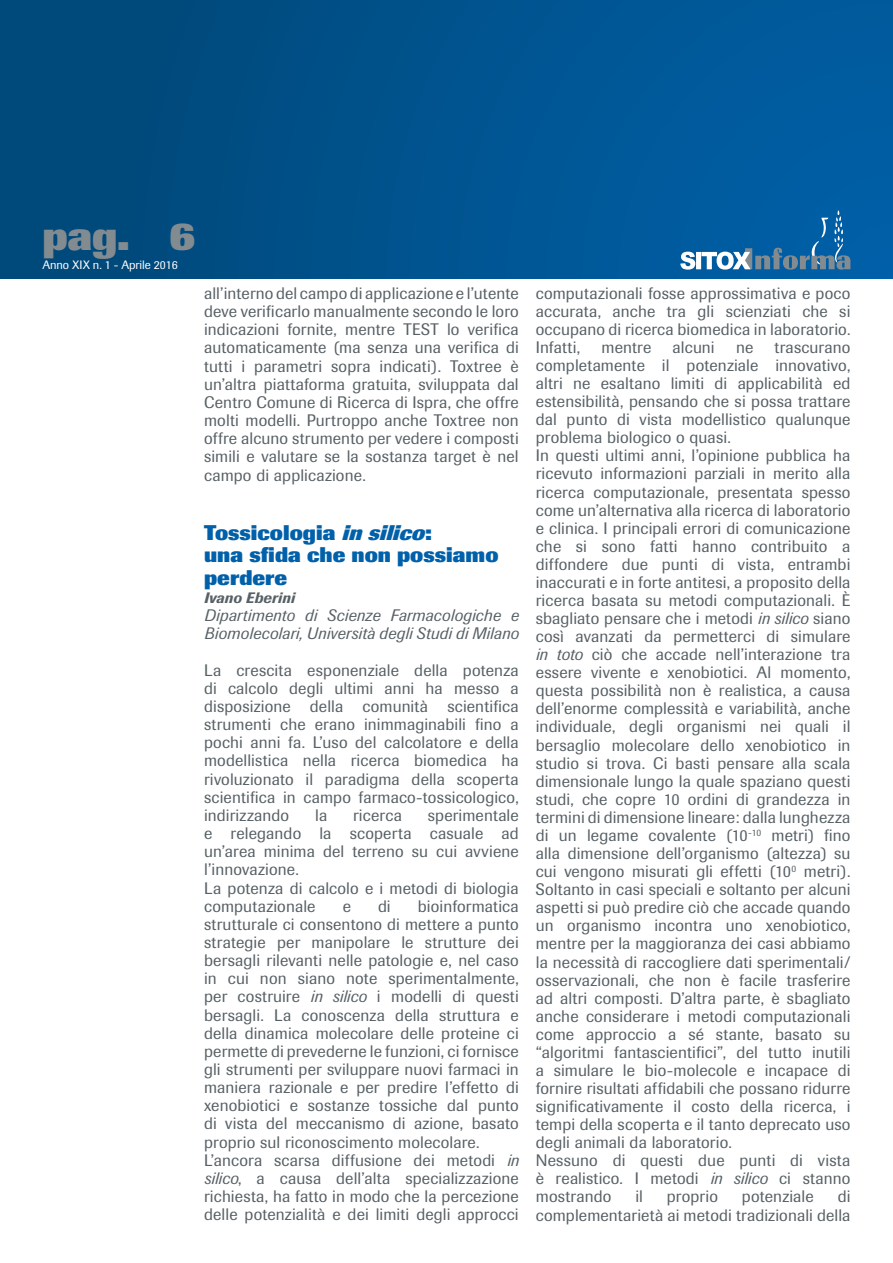
<style>
.page{position:relative;width:893px;height:1263px;background:#fff}
.page>*{position:absolute;margin:0;border:0;box-sizing:border-box;transform-origin:0 0}
.t1{font:800 40.5px "Imago";color:#828b90}
.t2{font:800 21px/22.6px "Imago";color:#0060a9}
.t3{font:16.5px/18px "Imago";letter-spacing:.01em;color:#576065;text-align:justify}
.t4{font:italic 16.5px/18.1px "Imago";letter-spacing:.015em;color:#576065}
.t5{font:italic 500 15px "Imago";letter-spacing:.01em;color:#576065}
.t6{font:12px "Imago";letter-spacing:-.01em;color:#fff}
.s1{font-style:italic}
</style>
<div class="page">
<div style="left:0;top:0;width:893px;height:278px;background:linear-gradient(to right,#004777,#005fa5)"></div>
<svg style="left:680px;top:210px;width:170px;height:60px"></svg>
<h1 class="t1" style="left:43px;top:212px;width:155px">pag. 6</h1>
<p class="t6" style="left:43px;top:258px;width:137px">Anno XIX n. 1 - Aprile 2016</p>
<p class="t3" style="left:204px;top:284px;width:316px">all’interno del campo di applicazione e l’utente deve verificarlo manualmente secondo le loro indicazioni fornite, mentre TEST lo verifica automaticamente (ma senza una verifica di tutti i parametri sopra indicati). Toxtree è un’altra piattaforma gratuita, sviluppata dal Centro Comune di Ricerca di Ispra, che offre molti modelli. Purtroppo anche Toxtree non offre alcuno strumento per vedere i composti simili e valutare se la sostanza target è nel campo di applicazione.</p>
<p class="t2" style="left:204px;top:521px;width:296px">Tossicologia <span class="s1">in silico</span>:<br>una sfida che non possiamo perdere</p>
<p class="t5" style="left:204px;top:589px;width:92px">Ivano Eberini</p>
<p class="t4" style="left:204px;top:607px;width:316px">Dipartimento di Scienze Farmacologiche e<br>Biomolecolari, Università degli Studi di Milano</p>
<p class="t3" style="left:204px;top:661px;width:316px">La crescita esponenziale della potenza di calcolo degli ultimi anni ha messo a disposizione della comunità scientifica strumenti che erano inimmaginabili fino a pochi anni fa. L’uso del calcolatore e della modellistica nella ricerca biomedica ha rivoluzionato il paradigma della scoperta scientifica in campo farmaco-tossicologico, indirizzando</p>
<p class="t3" style="left:204px;top:806px;width:316px;text-align:left;text-indent:224px">sperimentale e relegando la scoperta casuale ad un’area minima del terreno su cui avviene l’innovazione.<br>La potenza di calcolo e i metodi di biologia computazionale</p>
<p class="t3" style="left:315px;top:806px;width:14px">la</p>
<p class="t3" style="left:353px;top:806px;width:50px">ricerca</p>
<p class="t3" style="left:204px;top:897px;width:316px;text-align:left;text-indent:214px">bioinformatica strutturale ci consentono di mettere a punto strategie per manipolare le strutture dei bersagli rilevanti nelle patologie e, nel caso in cui non siano note sperimentalmente, per costruire <span class="s1">in silico</span> i modelli di questi bersagli. La conoscenza della struttura e della dinamica molecolare delle proteine ci permette di prevederne le funzioni, ci fornisce gli strumenti per sviluppare nuovi farmaci in maniera razionale e per predire l’effetto di xenobiotici e sostanze tossiche dal punto di vista del meccanismo di azione, basato proprio sul riconoscimento molecolare.<br>L’ancora scarsa diffusione dei metodi <span class="s1">in silico</span>, a causa dell’alta specializzazione richiesta, ha fatto in modo che la percezione delle potenzialità e dei limiti degli approcci</p>
<p class="t3" style="left:343px;top:897px;width:10px">e</p>
<p class="t3" style="left:378px;top:897px;width:14px">di</p>
<p class="t3" style="left:536px;top:284px;width:316px">computazionali fosse approssimativa e poco accurata, anche tra gli scienziati che si occupano di ricerca biomedica in laboratorio.<br>Infatti,</p>
<p class="t3" style="left:601px;top:338px;width:51px">mentre</p>
<p class="t3" style="left:673px;top:338px;width:44px">alcuni</p>
<p class="t3" style="left:736px;top:338px;width:19px">ne</p>
<p class="t3" style="left:536px;top:338px;width:316px;text-align:left;text-indent:239px">trascurano completamente il potenziale innovativo, altri ne esaltano limiti di applicabilità ed estensibilità, pensando che si possa trattare dal punto di vista modellistico qualunque problema biologico o quasi.<br>In questi ultimi anni, l’opinione pubblica ha ricevuto informazioni parziali in merito alla ricerca computazionale, presentata spesso come un’alternativa alla ricerca di laboratorio e clinica. I principali errori di comunicazione che si sono fatti hanno contribuito a diffondere due punti di vista, entrambi inaccurati e in forte antitesi, a proposito della ricerca basata su metodi computazionali. È sbagliato pensare che i metodi <span class="s1">in silico</span> siano così avanzati da permetterci di simulare <span class="s1">in toto</span> ciò che accade nell’interazione tra essere vivente e xenobiotici. Al momento, questa possibilità non è realistica, a causa dell’enorme complessità e variabilità, anche individuale, degli organismi nei quali il bersaglio molecolare dello xenobiotico in studio si trova. Ci basti pensare alla scala dimensionale lungo la quale spaziano questi studi, che copre 10 ordini di grandezza in termini di dimensione lineare: dalla lunghezza di un legame covalente (10<sup>-10</sup> metri) fino alla dimensione dell’organismo (altezza) su cui vengono misurati gli effetti (10<sup>0</sup> metri).<br>Soltanto in casi speciali e soltanto per alcuni aspetti si può predire ciò che accade quando un organismo incontra uno xenobiotico, mentre per la maggioranza dei casi abbiamo la necessità di raccogliere dati sperimentali/ osservazionali, che non è facile trasferire ad altri composti. D’altra parte, è sbagliato anche considerare i metodi computazionali come approccio a sé stante, basato su “algoritmi fantascientifici”, del tutto inutili a simulare le bio-molecole e incapace di fornire risultati affidabili che possano ridurre significativamente il costo della ricerca, i tempi della scoperta e il tanto deprecato uso degli animali da laboratorio.<br>Nessuno di questi due punti di vista è realistico. I metodi <span class="s1">in silico</span> ci stanno mostrando</p>
<p class="t3" style="left:536px;top:1188px;width:316px;text-align:right">di<br>complementarietà ai metodi tradizionali della</p>
<p class="t3" style="left:635px;top:1188px;width:9px">il</p>
<p class="t3" style="left:667px;top:1188px;width:53px">proprio</p>
<p class="t3" style="left:742px;top:1188px;width:73px">potenziale</p>
</div>
